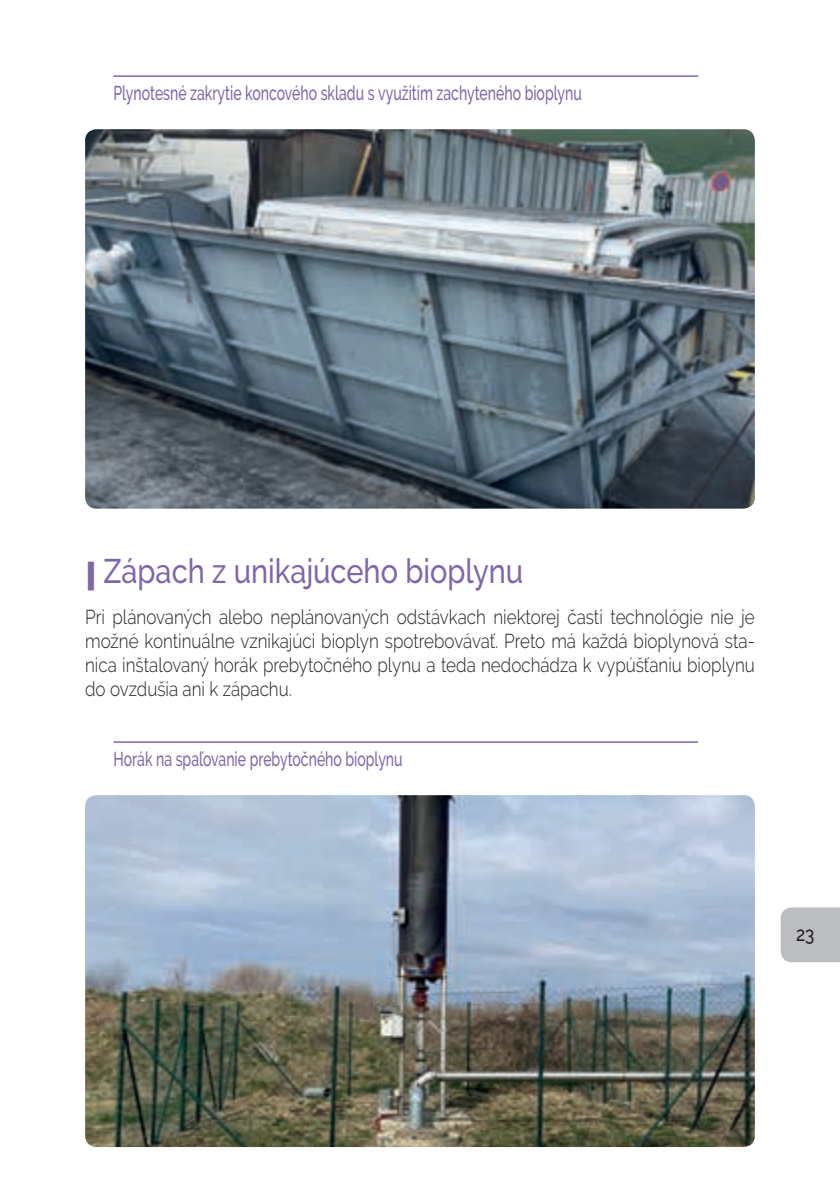
<style>
.page{position:relative;width:840px;height:1191px;background:#fff}
.page>*{position:absolute;margin:0;border:0;box-sizing:border-box;transform-origin:0 0}
.t1{font:500 34px "Raleway";color:#7f66a8;scale:.85 1}
.t2{font:300 20px/24px "Raleway";color:#231f20;text-align:justify;scale:.85 1}
.t3{font:500 20px "Raleway";color:#7f66a8;scale:.7 1}
.t4{font:500 20px "Raleway";color:#231f20;scale:.85 1}
</style>
<div class="page">
<div style="left:780px;top:907px;width:59px;height:55px;background:#bcbdc0"></div>
<hr style="left:113px;top:75px;width:584px;height:2px;background:#7f66a8">
<img style="left:85px;top:129px;width:669px;height:379px">
<hr style="left:113px;top:741px;width:584px;height:2px;background:#7f66a8">
<img style="left:85px;top:795px;width:669px;height:352px">
<p class="t3" style="left:113px;top:81px;width:670px">Plynotesné zakrytie koncového skladu s využitím zachyteného bioplynu</p>
<h1 class="t1" style="left:85px;top:551px;width:516px">▎Zápach z unikajúceho bioplynu</h1>
<p class="t2" style="left:85px;top:604px;width:789px">Pri plánovaných alebo neplánovaných odstávkach niektorej časti technológie nie je možné kontinuálne vznikajúci bioplyn spotrebovávať. Preto má každá bioplynová sta&shy;nica inštalovaný horák prebytočného plynu a teda nedochádza k vypúšťaniu bioplynu do ovzdušia ani k zápachu.</p>
<p class="t3" style="left:113px;top:747px;width:414px">Horák na spaľovanie prebytočného bioplynu</p>
<p class="t4" style="left:795px;top:922px;width:23px">23</p>
</div>
